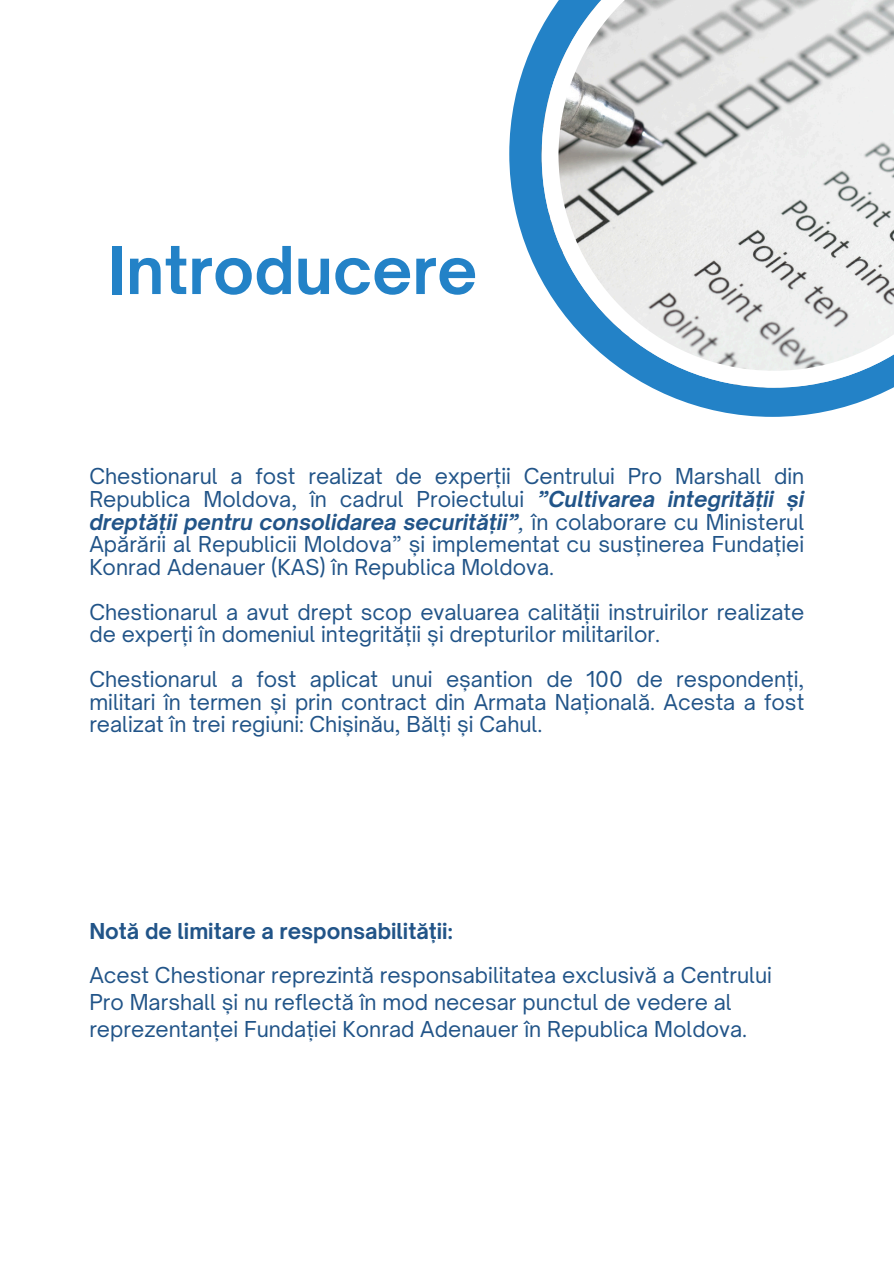
<style>
.page{position:relative;width:894px;height:1264px;background:#fff}
.page>*{position:absolute;margin:0;border:0;box-sizing:border-box;transform-origin:0 0}
.t1{font:700 63px "Open Sauce One";color:#2382c7}
.t2{font:21px/22.5px "Open Sauce One";color:#215488;text-align:justify}
.t3{font:700 21px "Open Sauce One";color:#215488}
.s1{font-weight:700;font-style:italic}
.s2{font-style:italic}
</style>
<div class="page">
<svg style="left:509px;top:29px;width:384px;height:388px"></svg>
<svg style="left:541px;top:0;width:352px;height:387px"></svg>
<p class="t1" style="left:108px;top:231px;width:370px">Introducere</p>
<p class="t2" style="left:89px;top:465px;width:716px">Chestionarul a fost realizat de experții Centrului Pro Marshall din Republica Moldova, în cadrul Proiectului <span class="s1">”Cultivarea integrității și dreptății pentru consolidarea securității”</span><span class="s2">,</span> în colaborare cu Ministerul Apărării al Republicii Moldova” și implementat cu susținerea Fundației Konrad Adenauer (KAS) în Republica Moldova.</p>
<p class="t2" style="left:89px;top:600px;width:716px">Chestionarul a avut drept scop evaluarea calității instruirilor realizate de experți în domeniul integrității și drepturilor militarilor.</p>
<p class="t2" style="left:89px;top:667px;width:716px">Chestionarul a fost aplicat unui eșantion de 100 de respondenți, militari în termen și prin contract din Armata Națională. Acesta a fost realizat în trei regiuni: Chișinău, Bălți și Cahul.</p>
<h2 class="t3" style="left:89px;top:918px;width:365px">Notă de limitare a responsabilității:</h2>
<p class="t2" style="left:89px;top:961px;width:683px;line-height:27px;text-align:left">Acest Chestionar reprezintă responsabilitatea exclusivă a Centrului<br>Pro Marshall și nu reflectă în mod necesar punctul de vedere al reprezentanței Fundației Konrad Adenauer în Republica Moldova.</p>
</div>
